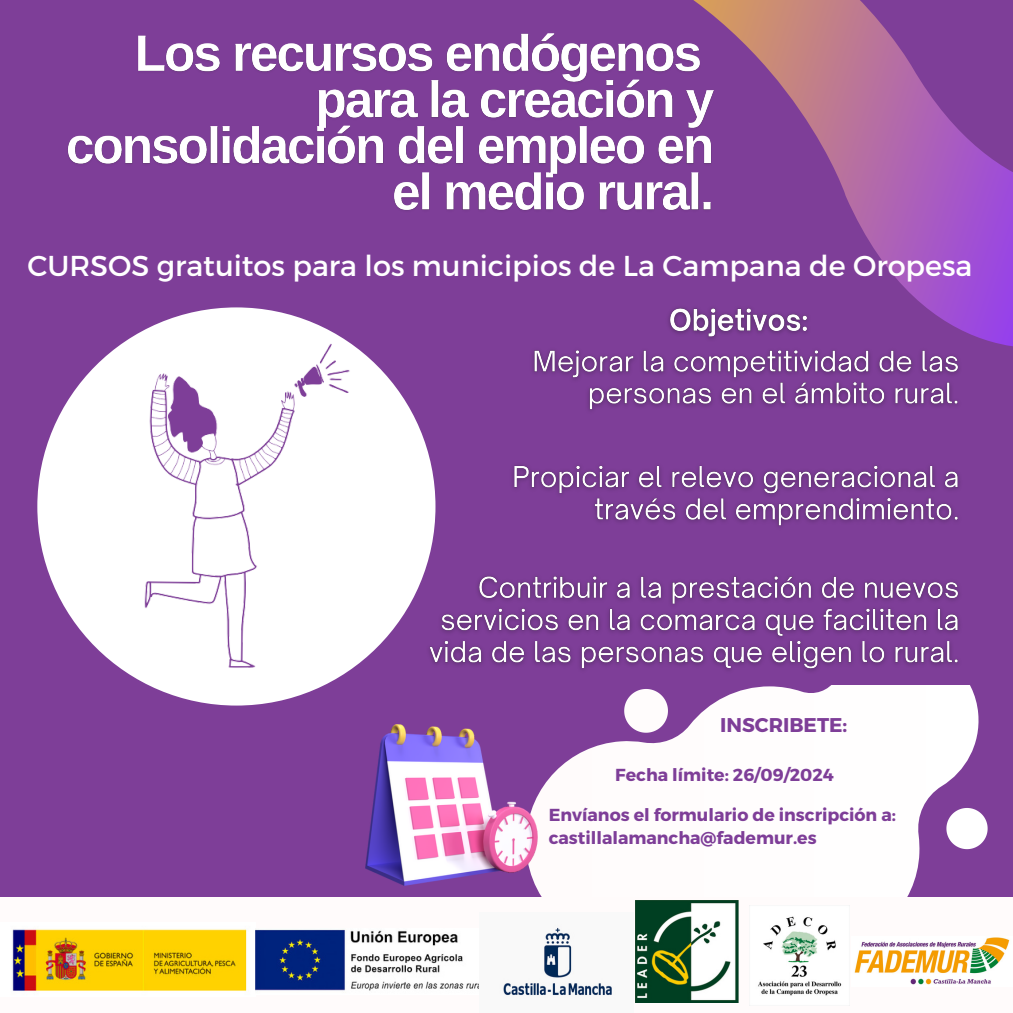
<style>
.page{position:relative;width:1013px;height:1013px;background:#fff}
.page>*{position:absolute;margin:0;border:0;box-sizing:border-box;transform-origin:0 0}
.t1{font:28.75px "Montserrat";color:#fff}
.t2{font:700 19.88px "Montserrat";color:#7e3e98}
.t3{font:700 17.38px "Montserrat";color:#7e3e98}
</style>
<div class="page">
<div style="left:0;top:0;width:1012px;height:1012px;background:#7e3e98"></div>
<svg style="left:390px;top:0;width:622px;height:416px"></svg>
<div style="left:37px;top:307px;width:398px;height:398px;background:#fff;border-radius:50%"></div>
<img style="left:106px;top:335px;width:260px;height:342px">
<svg style="left:535px;top:685px;width:444px;height:212px;fill:#fffdfd"></svg>
<svg style="left:624px;top:689px;width:44px;height:43px"></svg>
<svg style="left:946px;top:808px;width:41px;height:41px"></svg>
<div style="left:0;top:897px;width:1012px;height:115px;background:#fffbfb"></div>
<img style="left:12px;top:929px;width:235px;height:62px">
<img style="left:255px;top:929px;width:224px;height:62px">
<img style="left:503px;top:927px;width:109px;height:69px">
<img style="left:635px;top:900px;width:103px;height:102px">
<img style="left:749px;top:905px;width:93px;height:91px">
<img style="left:854px;top:937px;width:156px;height:48px">
<img style="left:366px;top:724px;width:171px;height:161px">
<img style="left:512px;top:465px;width:448px;height:61px">
<img style="left:421px;top:569px;width:539px;height:102px">
<img style="left:67px;top:24px;width:650px;height:197px">
<img style="left:526px;top:343px;width:440px;height:73px">
<img style="left:662px;top:302px;width:153px;height:44px">
<p class="t1" style="left:27px;top:247px;width:946px">CURSOS gratuitos para los municipios de La Campana de Oropesa</p>
<p class="t2" style="left:720px;top:711px;width:129px">INSCRIBETE:</p>
<p class="t3" style="left:615px;top:763px;width:220px">Fecha límite: 26/09/2024</p>
<p class="t3" style="left:549px;top:803px;width:349px">Envíanos el formulario de inscripción a:</p>
<p class="t3" style="left:549px;top:827px;width:269px">castillalamancha@fademur.es</p>
</div>
